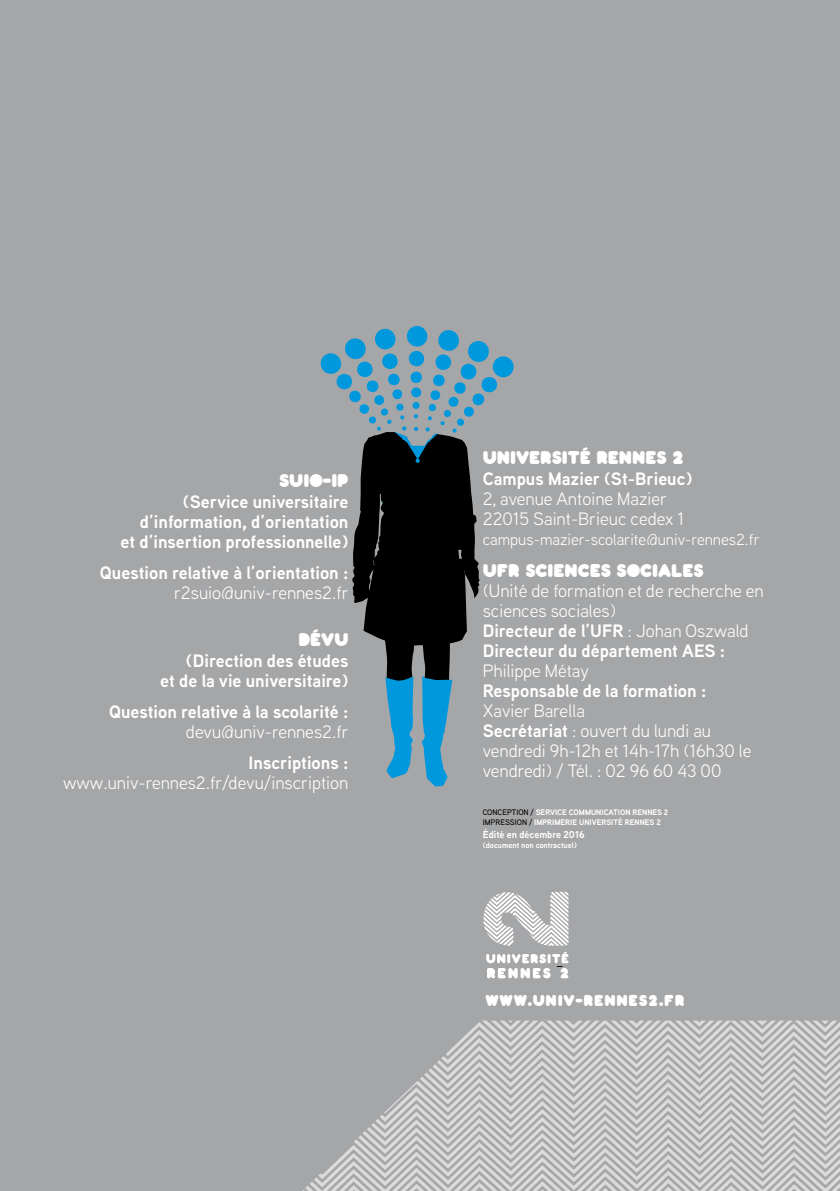
<style>
.page{position:relative;width:840px;height:1191px;background:#fff}
.page>*{position:absolute;margin:0;border:0;box-sizing:border-box;transform-origin:0 0}
.t1{font:18px/20px "Aaux Next";color:#fff}
.t2{font:700 18px/20px "Aaux Next";color:#fff;text-align:right}
.t3{font:18px "Pochoir Pleine";color:#fff}
.t4{font:16px "Aaux Next";color:#fff}
.t5{font:15.4px "Pochoir Pleine";letter-spacing:.05em;color:#fff}
.t6{font:700 10px "Aaux Next";color:#fff}
.t7{font:700 8px "Aaux Next";color:#fff}
.t8{font:500 8px "Aaux";color:#000}
.s1{font-weight:700}
.s2{font-family:"Aaux Next";font-weight:700;color:#fff}
.s3{font-family:"Aaux";font-weight:500;color:#000}
</style>
<div class="page">
<div style="left:0;top:0;width:839px;height:1191px;background:#a5a6a8"></div>
<svg style="left:302px;top:1020px;width:537px;height:171px"></svg>
<svg style="left:320px;top:326px;width:194px;height:460px"></svg>
<svg style="left:483px;top:891px;width:85px;height:54px"></svg>
<svg style="left:486px;top:952px;width:82px;height:26px"></svg>
<p class="t3" style="left:279px;top:469px;width:71px">SUIO-IP</p>
<p class="t2" style="left:120px;top:491px;width:229px">(Service universitaire d’information, d’orientation<br>et d’insertion professionnelle)</p>
<p class="t2" style="left:100px;top:562px;width:250px">Question relative à l’orientation :</p>
<p class="t1" style="left:174px;top:582px;width:176px">r2suio@univ-rennes2.fr</p>
<p class="t3" style="left:298px;top:628px;width:52px">DÉVU</p>
<p class="t2" style="left:160px;top:650px;width:189px">(Direction des études<br>et de la vie universitaire)</p>
<p class="t2" style="left:109px;top:701px;width:241px">Question relative à la scolarité :</p>
<p class="t1" style="left:186px;top:721px;width:164px">devu@univ-rennes2.fr</p>
<p class="t2" style="left:248px;top:753px;width:101px">Inscriptions :</p>
<p class="t1" style="left:63px;top:772px;width:286px">www.univ-rennes2.fr/devu/inscription</p>
<p class="t3" style="left:482px;top:446px;width:203px">UNIVERSITÉ RENNES 2</p>
<p class="t2" style="left:482px;top:468px;width:211px">Campus Mazier (St-Brieuc)</p>
<p class="t1" style="left:482px;top:488px;width:203px">2, avenue Antoine Mazier<br>22015 Saint-Brieuc cedex 1</p>
<p class="t4" style="left:482px;top:529px;width:278px">campus-mazier-scolarite@univ-rennes2.fr</p>
<p class="t3" style="left:482px;top:559px;width:222px">UFR SCIENCES SOCIALES</p>
<p class="t1" style="left:482px;top:579px;width:282px">(Unité de formation et de recherche en sciences sociales)<br><span class="s1">Directeur de l’UFR</span> : Johan Oszwald<br><span class="s1">Directeur du département AES :</span></p>
<p class="t1" style="left:482px;top:659px;width:108px">Philippe Métay</p>
<p class="t2" style="left:482px;top:680px;width:225px">Responsable de la formation :</p>
<p class="t1" style="left:482px;top:699px;width:270px">Xavier Barella<br><span class="s1">Secrétariat</span> : ouvert du lundi au vendredi 9h-12h et 14h-17h (16h30 le vendredi) / Tél. : 02 96 60 43 00</p>
<p class="t8" style="left:482px;top:807px;width:77px">CONCEPTION / <span class="s2">service</span></p>
<p class="t7" style="left:568px;top:806px;width:6px">communication</p>
<p class="t7" style="left:632px;top:806px;width:11px">Rennes</p>
<p class="t7" style="left:663px;top:806px;width:6px">2</p>
<p class="t8" style="left:482px;top:817px;width:37px">I MPRESSION</p>
<p class="t7" style="left:528px;top:816px;width:13px"><span class="s3">/</span> Imprimerie</p>
<p class="t7" style="left:579px;top:816px;width:23px">universit</p>
<p class="t7" style="left:617px;top:816px;width:18px">é Rennes</p>
<p class="t7" style="left:656px;top:816px;width:6px">2</p>
<p class="t6" style="left:482px;top:827px;width:103px">Édité en décembre 2016</p>
<p class="t7" style="left:482px;top:839px;width:96px">(document non contractuel)</p>
<p class="t5" style="left:485px;top:991px;width:200px">WWW.UNIV-RENNES2.FR</p>
</div>
